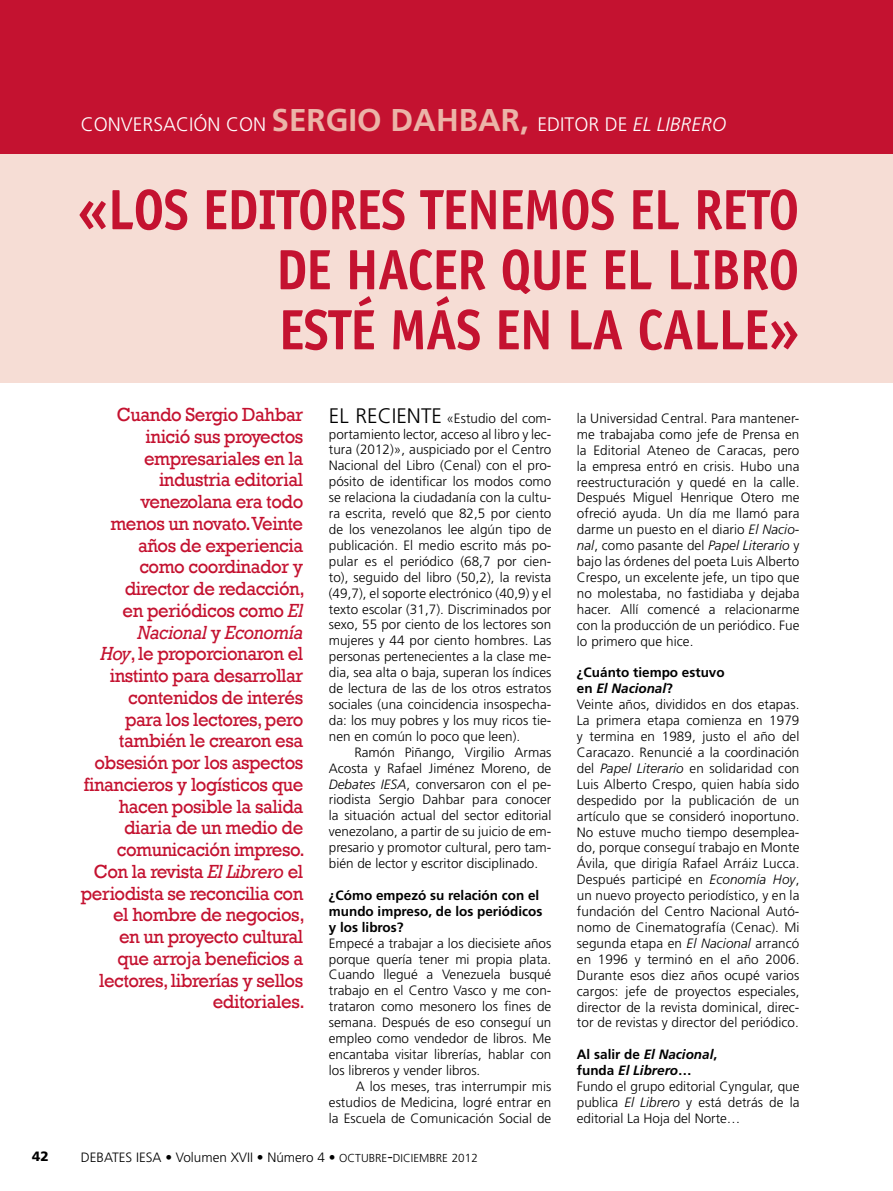
<style>
.page{position:relative;width:893px;height:1191px;background:#fff}
.page>*{position:absolute;margin:0;border:0;box-sizing:border-box;transform-origin:0 0}
.t1{font:700 57px/60px "Officina Sans";letter-spacing:-.015em;color:#c41230;text-align:justify;scale:.92 1}
.t2{font:700 31.5px "Frutiger";color:#ebb4a8}
.t3{font:300 21px "Frutiger";color:#000}
.t4{font:19.5px/21.8px "Rockwell";letter-spacing:-.025em;color:#c41230;text-align:right;scale:.95 1}
.t5{font:italic 300 19.5px "Frutiger";color:#fff}
.t6{font:300 19.5px "Frutiger";color:#fff}
.t7{font:300 13.5px/15.9px "Frutiger";letter-spacing:.005em;color:#000;text-align:justify}
.t8{font:700 13.5px/15.9px "Frutiger";color:#000}
.t9{font:900 13.5px "Frutiger";color:#000}
.s1{font-weight:300;font-size:19.5px;color:#fff}
.s2{font-style:normal}
.s3{font-style:italic}
.s4{font-weight:700}
.s5{font-weight:700;font-style:italic}
.s6{font-size:11.55px}
.s7{font-size:16.5px}
.s8{font-size:11.7px}
</style>
<div class="page">
<div style="left:0;top:0;width:893px;height:383px;background:#f6ddd5"></div>
<div style="left:0;top:0;width:893px;height:154px;background:#c41230"></div>
<h3 class="t6" style="left:81px;top:113px;width:25px">Conversaci</h3>
<h2 class="t2" style="left:193px;top:101px;width:355px"><span class="s1">ón con</span> Sergio Dahbar, <span class="s1">editor</span></h2>
<h3 class="t5" style="left:605px;top:113px;width:123px"><span class="s2">de</span> EL LIBRERO</h3>
<h1 class="t1" style="left:276px;top:179px;width:570px;text-indent:-198px">«LOS EDITORES TENEMOS EL RETO DE HACER QUE EL LIBRO ESTÉ MÁS EN LA CALLE»</h1>
<p class="t4" style="left:81px;top:404px;width:237px">Cuando Sergio Dahbar inició sus proyectos empresariales en la industria editorial venezolana era todo<br>menos un novato.Veinte años de experiencia<br>como coordinador y director de redacción,<br>en periódicos como <span class="s3">El<br>Nacional</span> y <span class="s3">Economía<br>Hoy</span>, le proporcionaron el instinto para desarrollar contenidos de interés<br>para los lectores, pero también le crearon esa obsesión por los aspectos financieros y logísticos que hacen posible la salida diaria de un medio de comunicación impreso.<br>Con la revista <span class="s3">El Librero</span> el periodista se reconcilia con el hombre de negocios,<br>en un proyecto cultural<br>que arroja beneficios a lectores, librerías y sellos editoriales.</p>
<h3 class="t3" style="left:329px;top:403px;width:39px">El reciente</h3>
<p class="t7" style="left:329px;top:410px;width:224px;text-indent:118px">«Estudio del com&shy;portamiento lector, acceso al libro y lec&shy;tura (2012)», auspiciado por el Centro Nacional del Libro (Cenal) con el pro&shy;pósito de identificar los modos como se relaciona la ciudadanía con la cultu&shy;ra escrita, reveló que 82,5 por ciento de los venezolanos lee algún tipo de publicación. El medio escrito más po&shy;pular es el periódico (68,7 por cien&shy;to), seguido del libro (50,2), la revista (49,7), el soporte electrónico (40,9) y el texto escolar (31,7). Discriminados por sexo, 55 por ciento de los lectores son mujeres y 44 por ciento hombres. Las personas pertenecientes a la clase me&shy;dia, sea alta o baja, superan los índices de lectura de las de los otros estratos sociales (una coincidencia insospecha&shy;da: los muy pobres y los muy ricos tie&shy;nen en común lo poco que leen).</p>
<p class="t7" style="left:329px;top:744px;width:224px;text-indent:26px">Ramón Piñango, Virgilio Armas Acosta y Rafael Jiménez Moreno, de <span class="s3">Debates IESA</span> , conversaron con el pe&shy;riodista Sergio Dahbar para conocer la situación actual del sector editorial venezolano, a partir de su juicio de em&shy;presario y promotor cultural, pero tam&shy;bién de lector y escritor disciplinado.</p>
<p class="t8" style="left:329px;top:887px;width:215px">¿Cómo empezó su relación con el mundo impreso, de los periódicos y los libros?</p>
<p class="t7" style="left:329px;top:935px;width:224px">Empecé a trabajar a los diecisiete años porque quería tener mi propia plata.<br>Cuando llegué a Venezuela busqué trabajo en el Centro Vasco y me con&shy;trataron como mesonero los fines de semana. Después de eso conseguí un empleo como vendedor de libros. Me encantaba visitar librerías, hablar con los libreros y vender libros.</p>
<p class="t7" style="left:329px;top:1078px;width:224px;text-indent:27px">A los meses, tras interrumpir mis estudios de Medicina, logré entrar en la Escuela de Comunicación Social de</p>
<p class="t7" style="left:577px;top:410px;width:224px">la Universidad Central. Para mantener&shy;me trabajaba como jefe de Prensa en la Editorial Ateneo de Caracas, pero la empresa entró en crisis. Hubo una reestructuración y quedé en la calle.<br>Después Miguel Henrique Otero me ofreció ayuda. Un día me llamó para darme un puesto en el diario <span class="s3">El Nacio&shy;nal</span>, como pasante del <span class="s3">Papel Literario</span> y bajo las órdenes del poeta Luis Alberto Crespo, un excelente jefe, un tipo que no molestaba, no fastidiaba y dejaba hacer. Allí comencé a relacionarme con la producción de un periódico. Fue lo primero que hice.</p>
<p class="t7" style="left:577px;top:665px;width:224px;text-align:left"><span class="s4">¿Cuánto tiempo estuvo<br>en</span> <span class="s5">El Nacional</span><span class="s4">?<br></span>Veinte años, divididos en dos etapas.<br>La primera etapa comienza en 1979 y termina en 1989, justo el año del Caracazo. Renuncié a la coordinación del <span class="s3">Papel Literario</span> en solidaridad con Luis Alberto Crespo, quien había sido despedido por la publicación de un artículo que se consideró inoportuno.<br>No estuve mucho tiempo desemplea&shy;do, porque conseguí trabajo en Monte Ávila, que dirigía Rafael Arráiz Lucca.<br>Después participé en <span class="s3">Economía Hoy</span>, un nuevo proyecto periodístico, y en la fundación del Centro Nacional Autó&shy;nomo de Cinematografía (Cenac). Mi segunda etapa en <span class="s3">El Nacional</span> arrancó en 1996 y terminó en el año 2006.<br>Durante esos diez años ocupé varios cargos: jefe de proyectos especiales, director de la revista dominical, direc&shy;tor de revistas y director del periódico.</p>
<p class="t7" style="left:577px;top:1046px;width:224px;text-align:left"><span class="s4">Al salir de</span> <span class="s5">El Nacional</span><span class="s4">,<br>funda</span> <span class="s5">El Librero</span><span class="s4">…<br></span>Fundo el grupo editorial Cyngular, que publica <span class="s3">El Librero</span> y está detrás de la editorial La Hoja del Norte…</p>
<p class="t9" style="left:32px;top:1148px;width:18px">42</p>
<p class="t7" style="left:81px;top:1149px;width:399px">DEBATES IESA • Volumen XVII • Número 4 • <span class="s6">OCTUBRE</span><span class="s7">-</span><span class="s6">DICIEMBRE</span> <span class="s8">2012</span></p>
</div>
